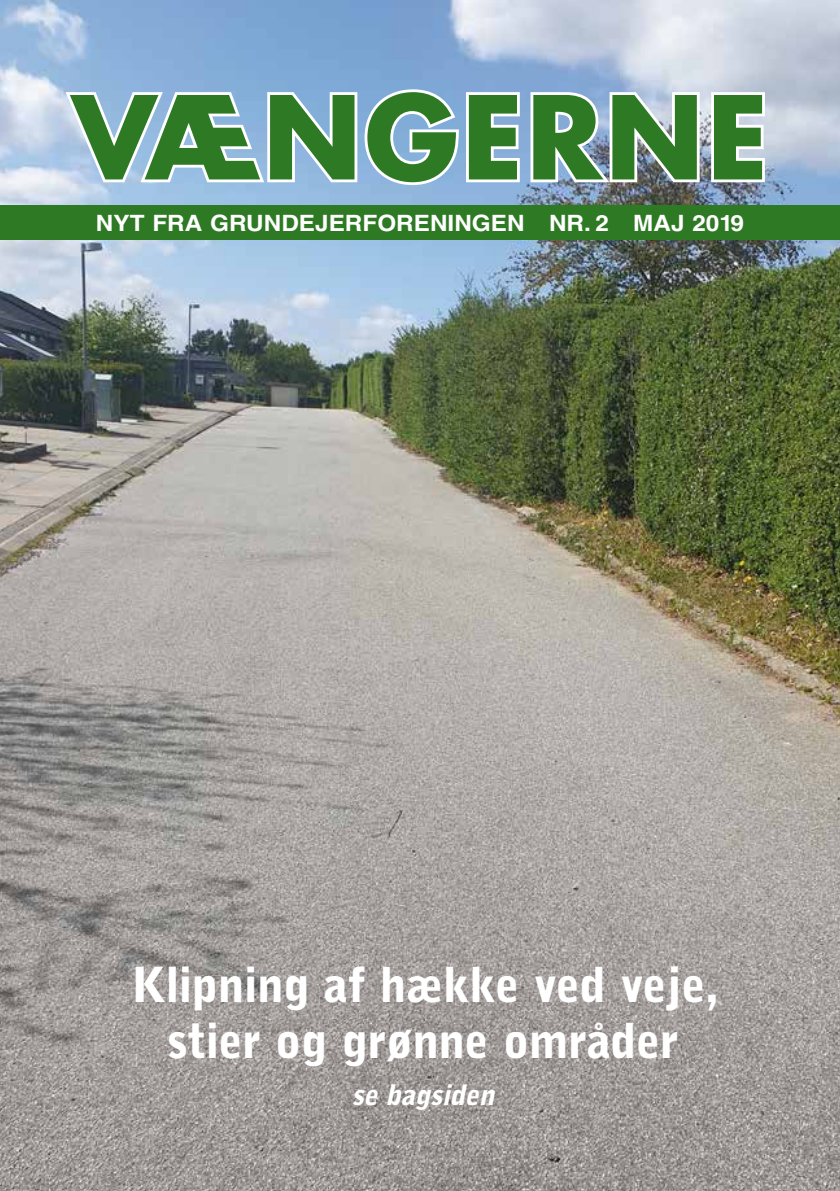
<style>
.page{position:relative;width:840px;height:1191px;background:#fff}
.page>*{position:absolute;margin:0;border:0;box-sizing:border-box;transform-origin:0 0}
.t1{font:700 112px "Futura";letter-spacing:.025em;color:#2e7923}
.t2{font:900 48px/55.4px "Bell Gothic Std";letter-spacing:-.01em;color:#fff;text-align:center}
.t3{font:italic 900 28px "Bell Gothic Std";color:#fff}
.t4{font:700 22.4px "Helvetica";color:#fff;scale:1.08 1}
</style>
<div class="page">
<img style="left:0;top:0;width:839px;height:1191px">
<svg style="left:61px;top:86px;width:641px;height:102px"></svg>
<svg style="left:708px;top:89px;width:59px;height:96px"></svg>
<div style="left:0;top:206px;width:839px;height:34px;background:#2e7923"></div>
<h1 class="t1" style="left:71px;top:63px;width:698px">VÆNGERNE</h1>
<p class="t4" style="left:96px;top:210px;width:601px">NYT FRA GRUNDEJERFORENINGEN NR. 2 MAJ 2019</p>
<p class="t2" style="left:132px;top:958px;width:588px">Klipning af hække ved veje, stier og grønne områder</p>
<p class="t3" style="left:351px;top:1078px;width:151px">se bagsiden</p>
</div>
